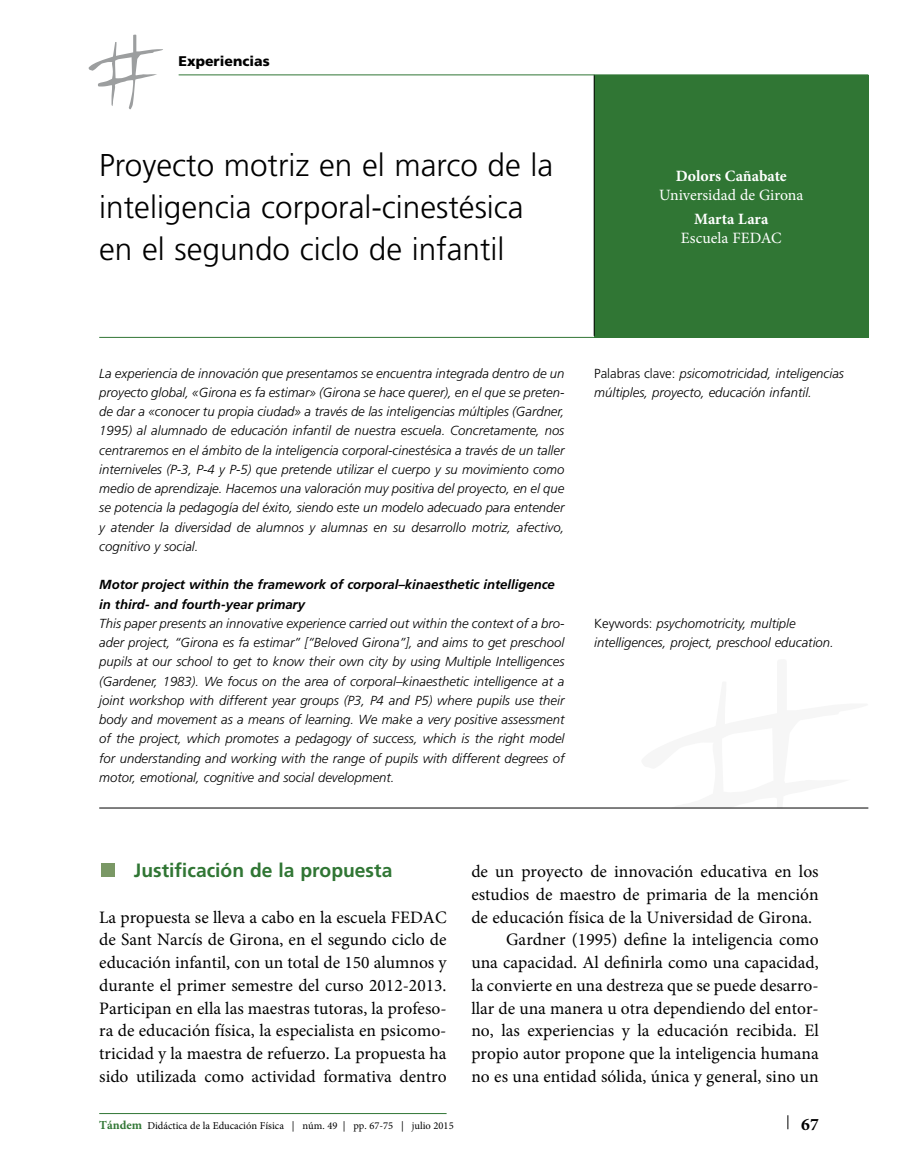
<style>
.page{position:relative;width:918px;height:1166px;background:#fff}
.page>*{position:absolute;margin:0;border:0;box-sizing:border-box;transform-origin:0 0}
.t1{font:300 31.5px/42px "Frutiger LT Std";color:#000}
.t2{font:700 19.25px "Frutiger LT Std";color:#307634}
.t3{font:17.5px/22.8px "Minion Pro";color:#000;text-align:justify}
.t4{font:700 17.5px "Minion Pro";color:#000}
.t5{font:15.75px "Minion Pro";letter-spacing:-.01em;color:#fff}
.t6{font:700 15.75px "Minion Pro";color:#fff}
.t7{font:900 14px "Frutiger LT Std";color:#000}
.t8{font:italic 300 13.12px/19.2px "Frutiger LT Std";color:#000;text-align:justify}
.t9{font:italic 700 13.12px/19.2px "Frutiger LT Std";color:#000}
.t10{font:10.5px "Minion Pro";color:#000}
.s1{font-style:normal}
.s2{font-weight:700;font-size:12.25px;color:#307634}
</style>
<div class="page">
<svg style="left:787px;top:1115px;width:1px;height:14px"></svg>
<hr style="left:99px;top:337px;width:769px;height:1px;background:#307634">
<div style="left:594px;top:75px;width:274px;height:262px;background:#307634"></div>
<hr style="left:594px;top:75px;width:1px;height:261px;background:#000">
<hr style="left:179px;top:75px;width:689px;height:1px;background:#307634">
<hr style="left:99px;top:1113px;width:347px;height:1px;background:#307634">
<svg style="left:89px;top:35px;width:74px;height:74px"></svg>
<svg style="left:641px;top:807px;width:227px;height:1px"></svg>
<hr style="left:99px;top:808px;width:769px;height:1px;background:#000">
<div style="left:101px;top:863px;width:14px;height:14px;background:#7a9865"></div>
<p class="t7" style="left:179px;top:52px;width:93px">Experiencias</p>
<h1 class="t1" style="left:99px;top:144px;width:455px">Proyecto motriz en el marco de la inteligencia corporal-cinestésica en el segundo ciclo de infantil</h1>
<p class="t6" style="left:676px;top:165px;width:112px">Dolors Cañabate</p>
<p class="t5" style="left:659px;top:184px;width:146px">Universidad de Girona</p>
<p class="t6" style="left:694px;top:208px;width:76px">Marta Lara</p>
<p class="t5" style="left:681px;top:227px;width:102px">Escuela FEDAC</p>
<p class="t8" style="left:99px;top:363px;width:467px">La experiencia de innovación que presentamos se encuentra integrada dentro de un proyecto global, «Girona es fa estimar» (Girona se hace querer), en el que se preten&shy;de dar a «conocer tu propia ciudad» a través de las inteligencias múltiples (Gardner, 1995) al alumnado de educación infantil de nuestra escuela. Concretamente, nos centraremos en el ámbito de la inteligencia corporal-cinestésica a través de un taller interniveles (P-3, P-4 y P-5) que pretende utilizar el cuerpo y su movimiento como medio de aprendizaje. Hacemos una valoración muy positiva del proyecto, en el que se potencia la pedagogía del éxito, siendo este un modelo adecuado para entender y atender la diversidad de alumnos y alumnas en su desarrollo motriz, afectivo, cognitivo y social.</p>
<p class="t9" style="left:99px;top:575px;width:457px">Motor project within the framework of corporal–kinaesthetic intelligence in third- and fourth-year primary</p>
<p class="t8" style="left:99px;top:614px;width:467px">This paper presents an innovative experience carried out within the context of a bro&shy;ader project, “Girona es fa estimar” [“Beloved Girona”], and aims to get preschool pupils at our school to get to know their own city by using Multiple Intelligences (Gardener, 1983). We focus on the area of corporal–kinaesthetic intelligence at a joint workshop with different year groups (P3, P4 and P5) where pupils use their body and movement as a means of learning. We make a very positive assessment of the project, which promotes a pedagogy of success, which is the right model for understanding and working with the range of pupils with different degrees of motor, emotional, cognitive and social development.</p>
<p class="t8" style="left:594px;top:363px;width:251px"><span class="s1">Palabras clave:</span> psicomotricidad, inteligencias múltiples, proyecto, educación infantil.</p>
<p class="t8" style="left:594px;top:614px;width:241px"><span class="s1">Keywords:</span> psychomotricity, multiple intelligences, project, preschool education.</p>
<h2 class="t2" style="left:134px;top:859px;width:260px">Justificación de la propuesta</h2>
<p class="t3" style="left:99px;top:905px;width:349px">La propuesta se lleva a cabo en la escuela FEDAC de Sant Narcís de Girona, en el segundo ciclo de educación infantil, con un total de 150 alumnos y durante el primer semestre del curso 2012-2013.<br>Participan en ella las maestras tutoras, la profeso&shy;ra de educación física, la especialista en psicomo&shy;tricidad y la maestra de refuerzo. La propuesta ha sido utilizada como actividad formativa dentro</p>
<p class="t10" style="left:99px;top:1118px;width:356px"><span class="s2">Tándem</span> Didáctica de la Educación Física | núm. 49 | pp. 67-75 | julio 2015</p>
<h3 class="t3" style="left:471px;top:860px;width:349px">de un proyecto de innovación educativa en los</h3>
<h3 class="t3" style="left:471px;top:883px;width:349px">estudios de maestro de primaria de la mención</h3>
<h3 class="t3" style="left:471px;top:905px;width:342px">de educación física de la Universidad de Girona.</h3>
<h3 class="t3" style="left:506px;top:928px;width:314px">Gardner (1995) define la inteligencia como</h3>
<h3 class="t3" style="left:471px;top:951px;width:349px">una capacidad. Al definirla como una capacidad,</h3>
<h3 class="t3" style="left:471px;top:974px;width:349px">la convierte en una destreza que se puede desarro-</h3>
<h3 class="t3" style="left:471px;top:996px;width:349px">llar de una manera u otra dependiendo del entor-</h3>
<h3 class="t3" style="left:471px;top:1019px;width:349px">no, las experiencias y la educación recibida. El</h3>
<h3 class="t3" style="left:471px;top:1042px;width:349px">propio autor propone que la inteligencia humana</h3>
<h3 class="t3" style="left:471px;top:1065px;width:349px">no es una entidad sólida, única y general, sino un</h3>
<h3 class="t4" style="left:801px;top:1112px;width:19px">67</h3>
</div>
